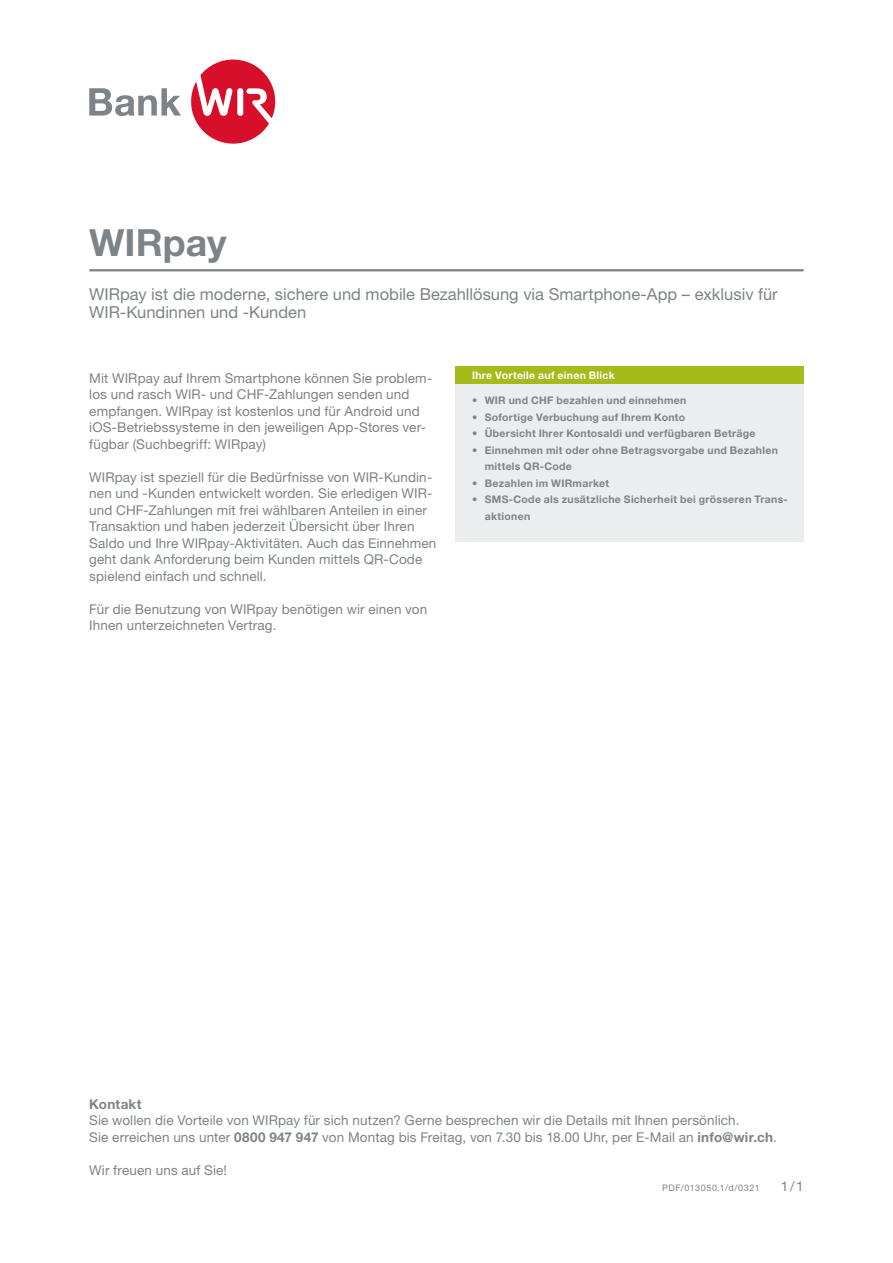
<style>
.page{position:relative;width:893px;height:1263px;background:#fff}
.page>*{position:absolute;margin:0;border:0;box-sizing:border-box;transform-origin:0 0}
.t1{font:700 37.5px "Helvetica Neue LT Pro";color:#7d8386}
.t2{font:16.5px/18.1px "Helvetica Neue LT Pro";color:#7d8386}
.t3{font:13.5px/16.5px "Helvetica Neue LT Pro";letter-spacing:.01em;color:#7d8386}
.t4{font:700 13.5px "Helvetica Neue LT Pro";letter-spacing:.015em;color:#7d8386}
.t5{font:700 10.5px/16.5px "Helvetica Neue LT Pro";letter-spacing:.03em;color:#7d8386}
.t6{font:700 10.5px "Helvetica Neue LT Pro";letter-spacing:.03em;color:#fff}
.t7{font:9px "Helvetica Neue LT Pro";letter-spacing:.065em;color:#7d8386}
.s1{font-weight:700}
</style>
<div class="page">
<hr style="left:89px;top:269px;width:715px;height:2px;background:#7d8386">
<div style="left:455px;top:366px;width:349px;height:18px;background:#a5bb1a"></div>
<div style="left:455px;top:384px;width:349px;height:158px;background:#ecedee"></div>
<svg style="left:191px;top:60px;width:84px;height:84px"></svg>
<svg style="left:89px;top:88px;width:92px;height:28px"></svg>
<h1 class="t1" style="left:89px;top:220px;width:139px">WIRpay</h1>
<p class="t2" style="left:89px;top:285px;width:690px">WIRpay ist die moderne, sichere und mobile Bezahllösung via Smartphone-App – exklusiv für<br>WIR-Kundinnen und -Kunden</p>
<p class="t3" style="left:89px;top:369px;width:344px">Mit WIRpay auf Ihrem Smartphone können Sie problem&shy;los und rasch WIR- und CHF-Zahlungen senden und empfangen. WIRpay ist kostenlos und für Android und iOS-Betriebssysteme in den jeweiligen App-Stores ver&shy;fügbar (Suchbegriff: WIRpay)</p>
<p class="t3" style="left:89px;top:468px;width:349px">WIRpay ist speziell für die Bedürfnisse von WIR-Kundin&shy;nen und -Kunden entwickelt worden. Sie erledigen WIR&shy;und CHF-Zahlungen mit frei wählbaren Anteilen in einer Transaktion und haben jederzeit Übersicht über Ihren Saldo und Ihre WIRpay-Aktivitäten. Auch das Einnehmen geht dank Anforderung beim Kunden mittels QR-Code spielend einfach und schnell.</p>
<p class="t3" style="left:89px;top:600px;width:339px">Für die Benutzung von WIRpay benötigen wir einen von<br>Ihnen unterzeichneten Vertrag.</p>
<p class="t6" style="left:472px;top:369px;width:144px">Ihre Vorteile auf einen Blick</p>
<p class="t5" style="left:472px;top:392px;width:216px">• WIR und CHF bezahlen und einnehmen</p>
<p class="t5" style="left:472px;top:409px;width:215px">• Sofortige Verbuchung auf Ihrem Konto</p>
<p class="t5" style="left:472px;top:425px;width:285px">• Übersicht Ihrer Kontosaldi und verfügbaren Beträge</p>
<p class="t5" style="left:485px;top:442px;width:295px;text-indent:-13px">• Einnehmen mit oder ohne Betragsvorgabe und Bezahlen mittels QR-Code</p>
<p class="t5" style="left:472px;top:475px;width:139px">• Bezahlen im WIRmarket</p>
<p class="t5" style="left:485px;top:491px;width:305px;text-indent:-13px">• SMS-Code als zusätzliche Sicherheit bei grösseren Trans&shy;aktionen</p>
<p class="t4" style="left:89px;top:1095px;width:54px">Kontakt</p>
<p class="t3" style="left:89px;top:1112px;width:689px">Sie wollen die Vorteile von WIRpay für sich nutzen? Gerne besprechen wir die Details mit Ihnen persönlich.<br>Sie erreichen uns unter <span class="s1">0800 947 947</span> von Montag bis Freitag, von 7.30 bis 18.00 Uhr, per E-Mail an <span class="s1">info@wir.ch</span>.</p>
<p class="t3" style="left:89px;top:1161px;width:139px">Wir freuen uns auf Sie!</p>
<p class="t7" style="left:662px;top:1182px;width:99px">PDF/013050.1/d/0321</p>
<p class="t3" style="left:781px;top:1178px;width:24px">1/1</p>
</div>
